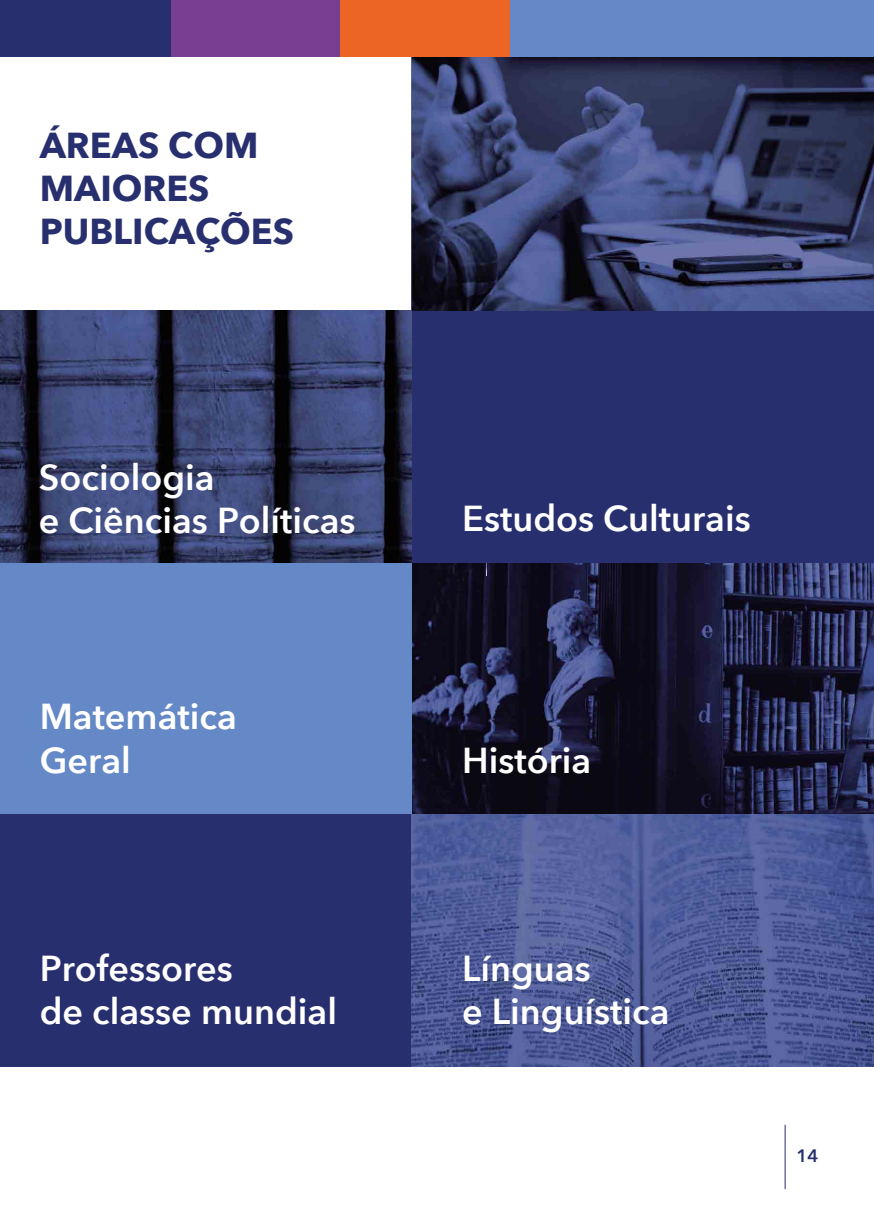
<style>
.page{position:relative;width:874px;height:1225px;background:#fff}
.page>*{position:absolute;margin:0;border:0;box-sizing:border-box;transform-origin:0 0}
.t1{font:600 36px/43.2px "Avenir Next";color:#fff}
.t2{font:700 36px/43.2px "Avenir Next";color:#282f6e}
.t3{font:600 18px "Avenir Next";color:#282f6e}
</style>
<div class="page">
<hr style="left:784px;top:1124px;width:1px;height:65px;background:#282f6e">
<img style="left:411px;top:562px;width:462px;height:252px">
<img style="left:486px;top:314px;width:1px;height:262px">
<div style="left:0;top:562px;width:411px;height:252px;background:#6589c6"></div>
<div style="left:0;top:814px;width:415px;height:252px;background:#282f6e"></div>
<div style="left:411px;top:310px;width:462px;height:252px;background:#282f6e"></div>
<img style="left:0;top:310px;width:411px;height:252px">
<img style="left:411px;top:814px;width:462px;height:252px">
<img style="left:411px;top:57px;width:462px;height:253px">
<div style="left:339px;top:0;width:171px;height:57px;background:#ec6524"></div>
<div style="left:169px;top:0;width:170px;height:57px;background:#783e90"></div>
<div style="left:0;top:0;width:170px;height:57px;background:#282f6e"></div>
<div style="left:510px;top:0;width:363px;height:57px;background:#6589c6"></div>
<p class="t2" style="left:40px;top:123px;width:256px">ÁREAS COM<br>MAIORES<br>PUBLICAÇÕES</p>
<p class="t1" style="left:39px;top:454px;width:318px">Sociologia<br>e Ciências Políticas</p>
<p class="t1" style="left:40px;top:694px;width:198px">Matemática<br>Geral</p>
<p class="t1" style="left:40px;top:945px;width:298px">Professores<br>de classe mundial</p>
<p class="t1" style="left:462px;top:495px;width:290px">Estudos Culturais</p>
<p class="t1" style="left:462px;top:737px;width:130px">História</p>
<p class="t1" style="left:462px;top:945px;width:209px">Línguas<br>e Linguística</p>
<p class="t3" style="left:796px;top:1140px;width:23px">14</p>
</div>
